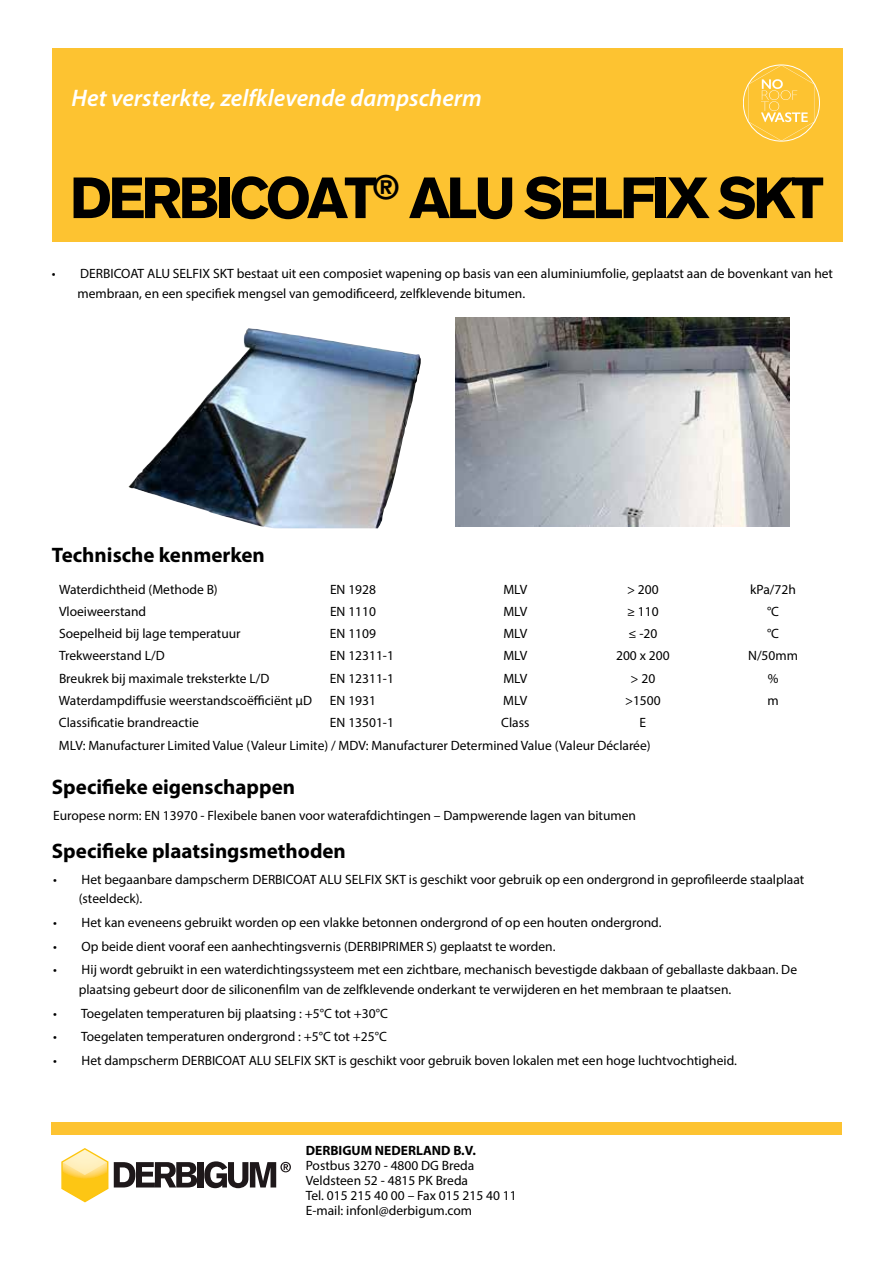
<style>
.page{position:relative;width:893px;height:1263px;background:#fff}
.page>*{position:absolute;margin:0;border:0;box-sizing:border-box;transform-origin:0 0}
.t1{font:900 57px "Akzidenz Grotesk";letter-spacing:-.07em;color:#000}
.t2{font:italic 600 24px "Myriad Pro";color:#fff}
.t3{font:700 21px "Myriad Pro";color:#000}
.t4{font:13.5px/19.5px "Myriad Pro";color:#000}
.t5{font:700 13.5px "Myriad Pro";color:#000}
</style>
<div class="page">
<div style="left:52px;top:48px;width:791px;height:193px;background:#fdc331"></div>
<img style="left:128px;top:328px;width:293px;height:200px">
<img style="left:455px;top:318px;width:334px;height:208px">
<svg style="left:61px;top:1148px;width:47px;height:54px"></svg>
<svg style="left:114px;top:1162px;width:83px;height:25px"></svg>
<div style="left:198px;top:1162px;width:6px;height:25px;background:#1e181a"></div>
<svg style="left:204px;top:1161px;width:87px;height:27px"></svg>
<div style="left:52px;top:1123px;width:790px;height:12px;background:#fdc331"></div>
<svg style="left:749px;top:65px;width:65px;height:76px"></svg>
<h2 class="t2" style="left:72px;top:82px;width:412px">Het versterkte, zelfklevende dampscherm</h2>
<h1 class="t1" style="left:70px;top:164px;width:755px">DERBICOAT<sup>®</sup> ALU SELFIX SKT</h1>
<p class="t4" style="left:77px;top:264px;width:757px;text-indent:-26px">• DERBICOAT ALU SELFIX SKT bestaat uit een composiet wapening op basis van een aluminiumfolie, geplaatst aan de bovenkant van het membraan, en een specifiek mengsel van gemodificeerd, zelfklevende bitumen.</p>
<h3 class="t3" style="left:52px;top:541px;width:214px">Technische kenmerken</h3>
<p class="t4" style="left:59px;top:579px;width:160px">Waterdichtheid (Methode B)</p>
<p class="t4" style="left:330px;top:579px;width:48px">EN 1928</p>
<p class="t4" style="left:503px;top:579px;width:25px">MLV</p>
<p class="t4" style="left:627px;top:579px;width:33px">&gt; 200</p>
<p class="t4" style="left:750px;top:579px;width:47px">kPa/72h</p>
<p class="t4" style="left:59px;top:602px;width:89px">Vloeiweerstand</p>
<p class="t4" style="left:330px;top:602px;width:48px">EN 1110</p>
<p class="t4" style="left:503px;top:602px;width:25px">MLV</p>
<p class="t4" style="left:627px;top:602px;width:33px">≥ 110</p>
<p class="t4" style="left:767px;top:602px;width:14px">°C</p>
<p class="t4" style="left:59px;top:624px;width:183px">Soepelheid bij lage temperatuur</p>
<p class="t4" style="left:330px;top:624px;width:48px">EN 1109</p>
<p class="t4" style="left:503px;top:624px;width:25px">MLV</p>
<p class="t4" style="left:628px;top:624px;width:30px">≤ -20</p>
<p class="t4" style="left:767px;top:624px;width:14px">°C</p>
<p class="t4" style="left:59px;top:646px;width:107px">Trekweerstand L/D</p>
<p class="t4" style="left:330px;top:646px;width:66px">EN 12311-1</p>
<p class="t4" style="left:503px;top:646px;width:25px">MLV</p>
<p class="t4" style="left:616px;top:646px;width:55px">200 x 200</p>
<p class="t4" style="left:748px;top:646px;width:51px">N/50mm</p>
<p class="t4" style="left:59px;top:668px;width:212px">Breukrek bij maximale treksterkte L/D</p>
<p class="t4" style="left:330px;top:668px;width:66px">EN 12311-1</p>
<p class="t4" style="left:503px;top:668px;width:25px">MLV</p>
<p class="t4" style="left:630px;top:668px;width:26px">&gt; 20</p>
<p class="t4" style="left:768px;top:668px;width:12px">%</p>
<p class="t4" style="left:59px;top:691px;width:254px">Waterdampdiffusie weerstandscoëfficiënt μD</p>
<p class="t4" style="left:330px;top:691px;width:48px">EN 1931</p>
<p class="t4" style="left:503px;top:691px;width:25px">MLV</p>
<p class="t4" style="left:625px;top:691px;width:37px">&gt;1500</p>
<p class="t4" style="left:767px;top:691px;width:13px">m</p>
<p class="t4" style="left:59px;top:713px;width:141px">Classificatie brandreactie</p>
<p class="t4" style="left:330px;top:713px;width:66px">EN 13501-1</p>
<p class="t4" style="left:501px;top:713px;width:30px">Class</p>
<p class="t4" style="left:59px;top:711px;width:593px;line-height:22.2px;text-indent:581px">E<br>MLV: Manufacturer Limited Value (Valeur Limite) / MDV: Manufacturer Determined Value (Valeur Déclarée)</p>
<h3 class="t3" style="left:52px;top:774px;width:245px">Specifieke eigenschappen</h3>
<p class="t4" style="left:53px;top:806px;width:584px">Europese norm: EN 13970 - Flexibele banen voor waterafdichtingen – Dampwerende lagen van bitumen</p>
<h3 class="t3" style="left:52px;top:837px;width:295px">Specifieke plaatsingsmethoden</h3>
<p class="t4" style="left:79px;top:869px;width:727px;text-indent:-26px">• Het begaanbare dampscherm DERBICOAT ALU SELFIX SKT is geschikt voor gebruik op een ondergrond in geprofileerde staalplaat (steeldeck).</p>
<p class="t4" style="left:53px;top:912px;width:610px">• Het kan eveneens gebruikt worden op een vlakke betonnen ondergrond of op een houten ondergrond.</p>
<p class="t4" style="left:53px;top:936px;width:504px">• Op beide dient vooraf een aanhechtingsvernis (DERBIPRIMER S) geplaatst te worden.</p>
<p class="t4" style="left:79px;top:960px;width:720px;text-indent:-26px">• Hij wordt gebruikt in een waterdichtingssysteem met een zichtbare, mechanisch bevestigde dakbaan of geballaste dakbaan. De plaatsing gebeurt door de siliconenfilm van de zelfklevende onderkant te verwijderen en het membraan te plaatsen.</p>
<p class="t4" style="left:53px;top:1003px;width:336px">• Toegelaten temperaturen bij plaatsing : +5°C tot +30°C</p>
<p class="t4" style="left:53px;top:1027px;width:335px">• Toegelaten temperaturen ondergrond : +5°C tot +25°C</p>
<p class="t4" style="left:53px;top:1051px;width:685px">• Het dampscherm DERBICOAT ALU SELFIX SKT is geschikt voor gebruik boven lokalen met een hoge luchtvochtigheid.</p>
<p class="t5" style="left:306px;top:1141px;width:172px">DERBIGUM NEDERLAND B.V.</p>
<p class="t4" style="left:306px;top:1157px;width:212px;line-height:15px">Postbus 3270 - 4800 DG Breda<br>Veldsteen 52 - 4815 PK Breda<br>Tel. 015 215 40 00 – Fax 015 215 40 11<br>E-mail: infonl@derbigum.com</p>
</div>
